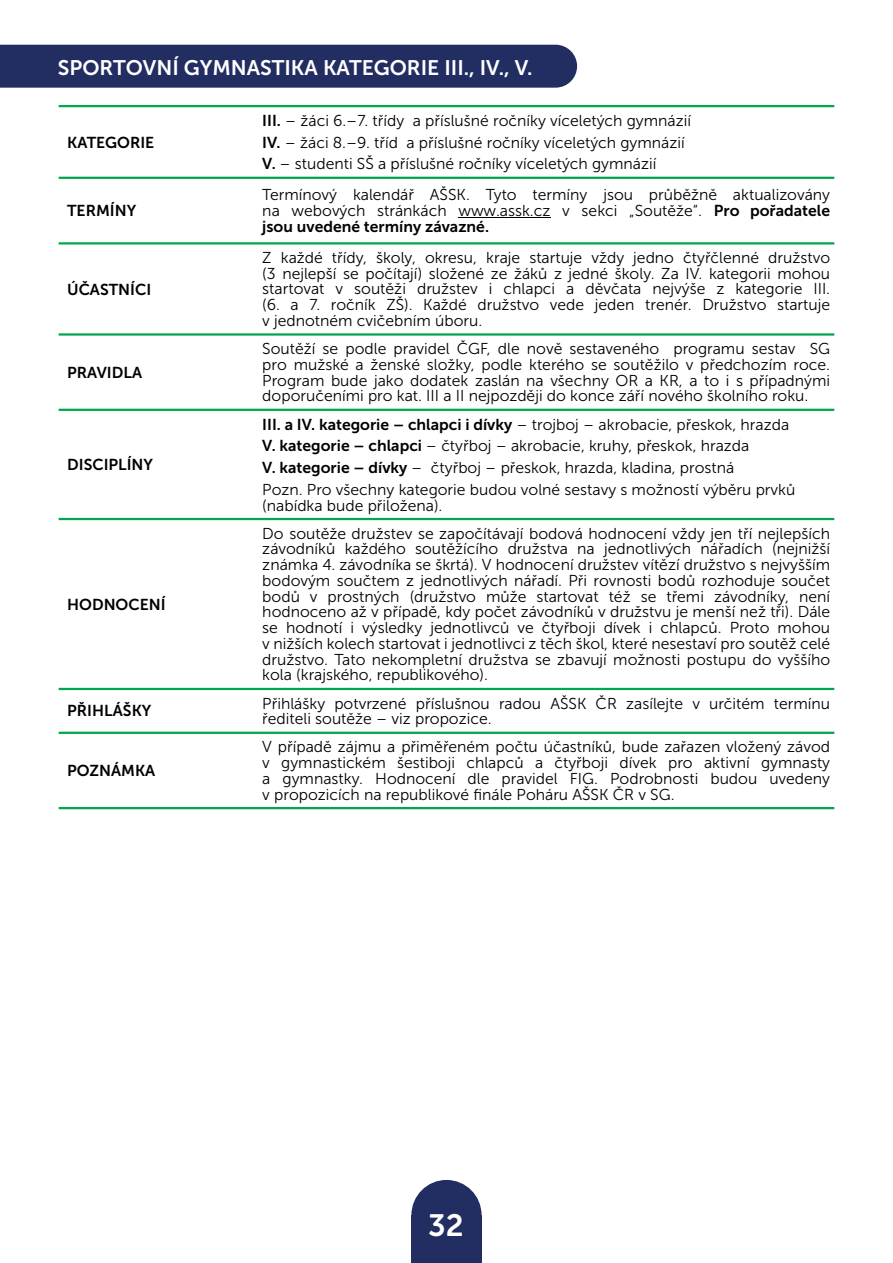
<style>
.page{position:relative;width:893px;height:1263px;background:#fff}
.page>*{position:absolute;margin:0;border:0;box-sizing:border-box;transform-origin:0 0}
.t1{font:30.75px "Museo Sans 700";color:#fff}
.t2{font:21px "Museo Sans 700";color:#fff}
.t3{font:15.75px/15.8px "Museo Sans 300";color:#000}
.t4{font:15.75px "Museo Sans 700";color:#000}
.s1{font-family:"Museo Sans 700"}
</style>
<div class="page">
<div style="left:411px;top:1180px;width:71px;height:70px;background:#222d61;border-radius:50%"></div>
<div style="left:411px;top:1215px;width:71px;height:48px;background:#222d61"></div>
<hr style="left:458px;top:217px;width:92px;height:1px;background:#000">
<hr style="left:59px;top:105px;width:775px;height:2px;background:#00a650">
<hr style="left:59px;top:177px;width:775px;height:2px;background:#00a650">
<hr style="left:59px;top:242px;width:775px;height:2px;background:#00a650">
<hr style="left:59px;top:333px;width:775px;height:3px;background:#00a650">
<hr style="left:59px;top:409px;width:775px;height:2px;background:#00a650">
<hr style="left:59px;top:518px;width:775px;height:2px;background:#00a650">
<hr style="left:59px;top:688px;width:775px;height:2px;background:#00a650">
<hr style="left:59px;top:732px;width:775px;height:2px;background:#00a650">
<hr style="left:59px;top:807px;width:775px;height:2px;background:#00a650">
<div style="left:0;top:45px;width:577px;height:43px;background:#222d61"></div>
<h2 class="t2" style="left:58px;top:59px;width:476px">SPORTOVNÍ GYMNASTIKA KATEGORIE III., IV., V.</h2>
<p class="t4" style="left:67px;top:136px;width:89px">KATEGORIE</p>
<p class="t4" style="left:67px;top:204px;width:71px">TERMÍNY</p>
<p class="t4" style="left:67px;top:283px;width:86px">ÚČASTNÍCI</p>
<p class="t4" style="left:67px;top:366px;width:77px">PRAVIDLA</p>
<p class="t4" style="left:67px;top:458px;width:87px">DISCIPLÍNY</p>
<p class="t4" style="left:67px;top:598px;width:100px">HODNOCENÍ</p>
<p class="t3" style="left:262px;top:111px;width:430px;line-height:21.8px"><span class="s1">III.</span> – žáci 6.–7. třídy a příslušné ročníky víceletých gymnázií<br><span class="s1">IV.</span> – žáci 8.–9. tříd a příslušné ročníky víceletých gymnázií<br><span class="s1">V.</span> – studenti SŠ a příslušné ročníky víceletých gymnázií</p>
<p class="t3" style="left:262px;top:189px;width:569px">Termínový kalendář AŠSK. Tyto termíny jsou průběžně aktualizovány na webových stránkách www.assk.cz v sekci „Soutěže“. <span class="s1">Pro pořadatele</span></p>
<p class="t4" style="left:262px;top:220px;width:228px">jsou uvedené termíny závazné.</p>
<p class="t3" style="left:262px;top:251px;width:569px;text-align:justify">Z každé třídy, školy, okresu, kraje startuje vždy jedno čtyřčlenné družstvo (3 nejlepší se počítají) složené ze žáků z jedné školy. Za IV. kategorii mohou startovat v soutěži družstev i chlapci a děvčata nejvýše z kategorie III. (6. a 7. ročník ZŠ). Každé družstvo vede jeden trenér. Družstvo startuje v jednotném cvičebním úboru.</p>
<p class="t3" style="left:262px;top:342px;width:569px;text-align:justify">Soutěží se podle pravidel ČGF, dle nově sestaveného programu sestav SG pro mužské a ženské složky, podle kterého se soutěžilo v předchozím roce.<br>Program bude jako dodatek zaslán na všechny OR a KR, a to i s případnými doporučeními pro kat. III a II nejpozději do konce září nového školního roku.</p>
<p class="t3" style="left:262px;top:415px;width:534px;line-height:21.8px"><span class="s1">III. a IV. kategorie – chlapci i dívky</span> – trojboj – akrobacie, přeskok, hrazda <span class="s1">V. kategorie – chlapci</span> – čtyřboj – akrobacie, kruhy, přeskok, hrazda<br><span class="s1">V. kategorie – dívky</span> – čtyřboj – přeskok, hrazda, kladina, prostná<br>Pozn. Pro všechny kategorie budou volné sestavy s možností výběru prvků</p>
<p class="t3" style="left:262px;top:499px;width:182px">(nabídka bude přiložena).</p>
<p class="t3" style="left:262px;top:527px;width:569px;text-align:justify">Do soutěže družstev se započítávají bodová hodnocení vždy jen tří nejlepších závodníků každého soutěžícího družstva na jednotlivých nářadích (nejnižší známka 4. závodníka se škrtá). V hodnocení družstev vítězí družstvo s nejvyšším bodovým součtem z jednotlivých nářadí. Při rovnosti bodů rozhoduje součet bodů v prostných (družstvo může startovat též se třemi závodníky, není hodnoceno až v případě, kdy počet závodníků v družstvu je menší než tři). Dále se hodnotí i výsledky jednotlivců ve čtyřboji dívek i chlapců. Proto mohou v nižších kolech startovat i jednotlivci z těch škol, které nesestaví pro soutěž celé družstvo. Tato nekompletní družstva se zbavují možnosti postupu do vyššího kola (krajského, republikového).</p>
<p class="t4" style="left:67px;top:705px;width:86px">PŘIHLÁŠKY</p>
<p class="t3" style="left:262px;top:697px;width:569px">Přihlášky potvrzené příslušnou radou AŠSK ČR zasílejte v určitém termínu řediteli soutěže – viz propozice.</p>
<p class="t4" style="left:67px;top:764px;width:90px">POZNÁMKA</p>
<p class="t3" style="left:262px;top:740px;width:569px;text-align:justify">V případě zájmu a přiměřeném počtu účastníků, bude zařazen vložený závod v gymnastickém šestiboji chlapců a čtyřboji dívek pro aktivní gymnasty a gymnastky. Hodnocení dle pravidel FIG. Podrobnosti budou uvedeny v propozicích na republikové finále Poháru AŠSK ČR v SG.</p>
<h1 class="t1" style="left:428px;top:1213px;width:37px">32</h1>
</div>
